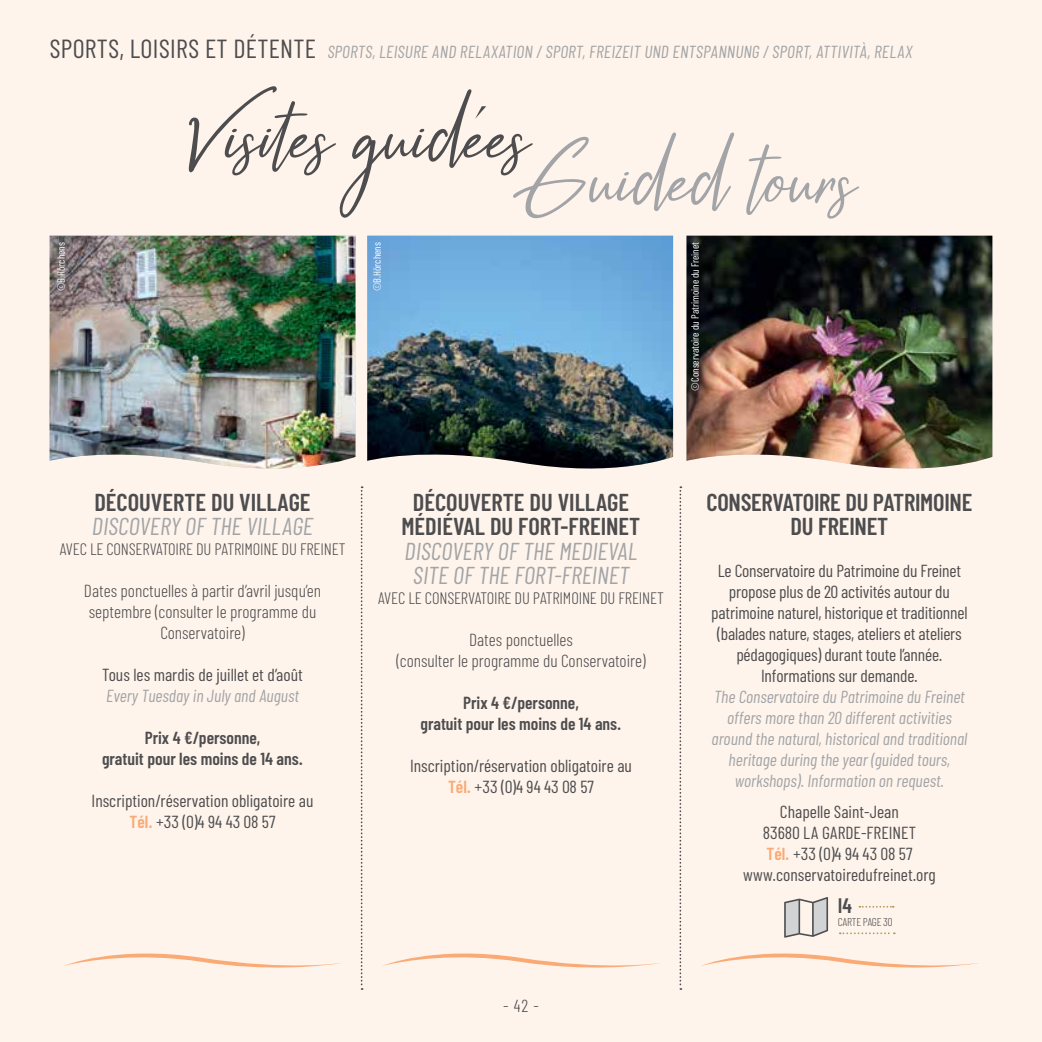
<style>
.page{position:relative;width:1042px;height:1042px;background:#fff4eb}
.page>*{position:absolute;margin:0;border:0;box-sizing:border-box;transform-origin:0 0}
.t1{font:119px "Black Pen";color:#4d4d4f}
.t2{font:600 24.5px/24.5px "Barlow Condensed";color:#4d4d4f}
.t3{font:italic 24.5px "Barlow Condensed";color:#a2a4a7}
.t4{font:600 21px "Barlow Condensed";color:#4d4d4f}
.t5{font:17.5px/21px "Barlow Condensed";color:#4d4d4f;text-align:center}
.t6{font:italic 17.5px/21px "Barlow Condensed";color:#a2a4a7;text-align:center}
.t7{font:300 17.5px/21px "Barlow Condensed";color:#4d4d4f;text-align:center}
.t8{font:600 17.5px/21px "Barlow Condensed";color:#4d4d4f;text-align:center}
.t9{font:300 16.62px "Barlow Condensed";letter-spacing:-.01em;color:#4d4d4f}
.t10{font:300 11.38px "Barlow Condensed";color:#4d4d4f}
.t11{font:10.5px "Barlow Condensed";color:#fff}
.s1{font-style:normal;font-size:26.25px;color:#4d4d4f}
.s2{color:#a2a4a7}
.s3{font-weight:600;color:#faaa74}
</style>
<div class="page">
<svg style="left:64px;top:953px;width:277px;height:15px"></svg>
<svg style="left:383px;top:953px;width:277px;height:15px"></svg>
<svg style="left:701px;top:953px;width:277px;height:15px"></svg>
<img style="left:50px;top:236px;width:305px;height:233px">
<img style="left:367px;top:236px;width:306px;height:233px">
<img style="left:686px;top:236px;width:306px;height:233px">
<svg style="left:361px;top:486px;width:2px;height:504px"></svg>
<svg style="left:679px;top:486px;width:2px;height:504px"></svg>
<svg style="left:784px;top:897px;width:44px;height:40px"></svg>
<svg style="left:859px;top:906px;width:34px;height:1px"></svg>
<svg style="left:840px;top:932px;width:55px;height:2px"></svg>
<svg style="left:475px;top:106px;width:11px;height:13px"></svg>
<p class="t6" style="left:50px;top:40px;width:834px"><span class="s1">Sports, loisirs et détente</span> SPORTS, LEISURE AND RELAXATION / SPORT, FREIZEIT UND ENTSPANNUNG / SPORT, ATTIVITà, relax</p>
<h1 class="t1" style="left:188px;top:84px;width:670px">Visites guidees <span class="s2">Guided tours</span></h1>
<p class="t11" style="left:54px;top:291px;width:51px;rotate:-90deg">©B.Hörchens</p>
<p class="t11" style="left:370px;top:291px;width:51px;rotate:-90deg">©B.Hörchens</p>
<p class="t11" style="left:688px;top:390px;width:150px;rotate:-90deg">©Conservatoire du Patrimoine du Freinet</p>
<h2 class="t2" style="left:94px;top:489px;width:69px">DÉCOUVERTE</h2>
<h2 class="t2" style="left:211px;top:489px;width:57px">DU VILLAGE</h2>
<h2 class="t3" style="left:92px;top:511px;width:22px">Discovery</h2>
<h2 class="t3" style="left:185px;top:511px;width:72px">ofthe village</h2>
<p class="t9" style="left:60px;top:539px;width:8px">avec</p>
<p class="t9" style="left:90px;top:539px;width:32px">le Conservatoire</p>
<p class="t9" style="left:196px;top:539px;width:33px">du Patrimoine</p>
<p class="t9" style="left:282px;top:539px;width:33px">du Freinet</p>
<p class="t7" style="left:84px;top:580px;width:239px">Dates ponctuelles à partir d’avril jusqu’en septembre (consulter le programme du<br>Conservatoire)</p>
<p class="t5" style="left:102px;top:664px;width:202px">Tous les mardis de juillet et d’août</p>
<p class="t6" style="left:106px;top:685px;width:194px">Every Tuesday in July and August</p>
<p class="t8" style="left:102px;top:727px;width:203px">PRIX 4 €/PERSONNE,<br>GRATUIT POUR LES MOINS DE 14 ANS.</p>
<p class="t5" style="left:92px;top:790px;width:223px">Inscription/réservation obligatoire au<br><span class="s3">TÉL.</span> +33 (0)4 94 43 08 57</p>
<h2 class="t2" style="left:413px;top:489px;width:69px">DÉCOUVERTE</h2>
<h2 class="t2" style="left:402px;top:489px;width:228px;text-indent:128px">DU VILLAGE<br>MÉDIÉVAL DU FORT-FREINET</h2>
<h2 class="t3" style="left:405px;top:536px;width:22px">Discovery</h2>
<h2 class="t3" style="left:498px;top:536px;width:72px">ofthe medieval</h2>
<h2 class="t3" style="left:413px;top:560px;width:10px">site</h2>
<h2 class="t3" style="left:453px;top:560px;width:129px">of the Fort-Freinet</h2>
<p class="t9" style="left:378px;top:588px;width:8px">avec</p>
<p class="t9" style="left:408px;top:588px;width:32px">le Conservatoire</p>
<p class="t9" style="left:514px;top:588px;width:33px">du Patrimoine</p>
<p class="t9" style="left:600px;top:588px;width:33px">du Freinet</p>
<p class="t7" style="left:396px;top:629px;width:251px">Dates ponctuelles<br>(consulter le programme du Conservatoire)</p>
<p class="t8" style="left:420px;top:692px;width:203px">PRIX 4 €/PERSONNE,<br>GRATUIT POUR LES MOINS DE 14 ANS.</p>
<p class="t5" style="left:410px;top:755px;width:223px">Inscription/réservation obligatoire au<br><span class="s3">TÉL.</span> +33 (0)4 94 43 08 57</p>
<p class="t7" style="left:503px;top:994px;width:37px">- 42 -</p>
<h2 class="t2" style="left:706px;top:489px;width:46px">CONSERVAT</h2>
<h2 class="t2" style="left:790px;top:489px;width:181px;text-indent:12px">OIRE DU PATRIMOINE<br>DU FREINET</h2>
<p class="t5" style="left:711px;top:560px;width:258px">Le Conservatoire du Patrimoine du Freinet propose plus de 20 activités autour du patrimoine naturel, historique et traditionnel (balades nature, stages, ateliers et ateliers pédagogiques) durant toute l’année.<br>Informations sur demande.</p>
<p class="t6" style="left:711px;top:686px;width:257px">The Conservatoire du Patrimoine du Freinet offers more than 20 different activities around the natural, historical and traditional heritage during the year (guided tours, workshops). Information on request.</p>
<p class="t5" style="left:743px;top:800px;width:194px">Chapelle Saint-Jean<br>83680 La Garde-Freinet<br><span class="s3">TÉL.</span> +33 (0)4 94 43 08 57 www.conservatoiredufreinet.org</p>
<p class="t4" style="left:838px;top:892px;width:15px">I4</p>
<p class="t10" style="left:838px;top:915px;width:11px">Carte</p>
<p class="t10" style="left:863px;top:915px;width:6px">page</p>
<p class="t10" style="left:883px;top:915px;width:11px">30</p>
</div>
